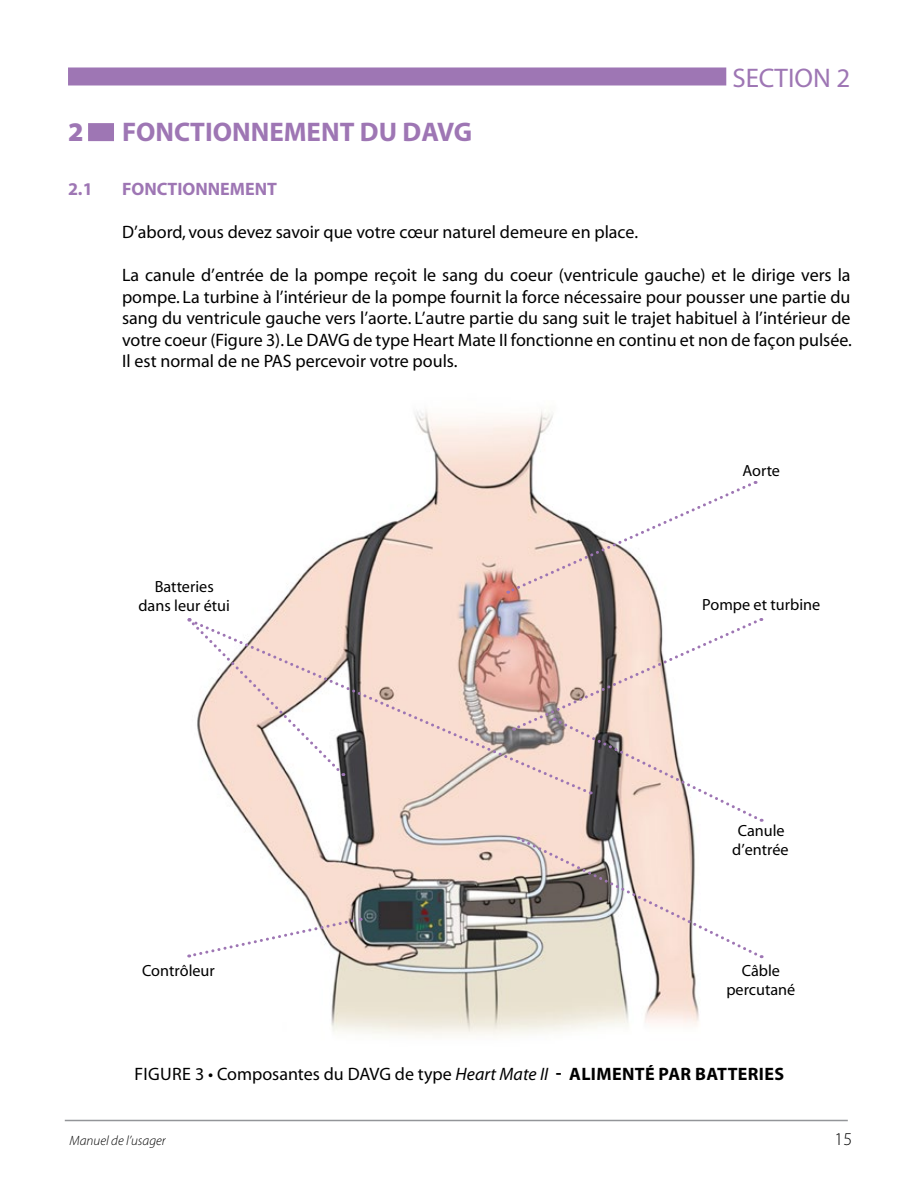
<style>
.page{position:relative;width:918px;height:1188px;background:#fff}
.page>*{position:absolute;margin:0;border:0;box-sizing:border-box;transform-origin:0 0}
.t1{font:700 27px "Myriad";color:#9e76b4}
.t2{font:27px "Myriad";color:#9e76b4}
.t3{font:900 27px "Myriad Pro";color:#9e76b4}
.t4{font:18px/21.6px "Myriad";color:#000;text-align:justify}
.t5{font:18px "Myriad Pro";color:#000}
.t6{font:700 18px "Myriad";color:#9e76b4}
.t7{font:300 18px "Myriad Pro";color:#000}
.t8{font:16.2px/19.5px "Myriad";color:#000;text-align:center}
.t9{font:italic 300 13.5px "Myriad Pro";color:#000}
.s1{font-style:italic}
.s2{font-weight:700}
</style>
<div class="page">
<img style="left:187px;top:411px;width:512px;height:625px">
<div style="left:68px;top:67px;width:658px;height:18px;background:#9e76b4"></div>
<hr style="left:65px;top:1120px;width:783px;height:1px;background:#939598">
<svg style="left:507px;top:481px;width:249px;height:114px"></svg>
<svg style="left:189px;top:916px;width:172px;height:42px"></svg>
<svg style="left:517px;top:836px;width:245px;height:122px"></svg>
<svg style="left:188px;top:617px;width:401px;height:178px;background:#ddc5bc"></svg>
<svg style="left:512px;top:618px;width:250px;height:204px"></svg>
<svg style="left:189px;top:618px;width:156px;height:159px"></svg>
<div style="left:88px;top:123px;width:26px;height:18px;background:#9e76b4"></div>
<h1 class="t3" style="left:68px;top:116px;width:17px">2</h1>
<h1 class="t1" style="left:122px;top:118px;width:352px">FONCTIONNEMENT DU DAVG</h1>
<h1 class="t2" style="left:732px;top:64px;width:120px">SECTION 2</h1>
<p class="t6" style="left:68px;top:179px;width:26px">2.1</p>
<p class="t6" style="left:122px;top:179px;width:156px">FONCTIONNEMENT</p>
<p class="t4" style="left:122px;top:222px;width:518px">D’abord, vous devez savoir que votre cœur naturel demeure en place.</p>
<p class="t4" style="left:122px;top:265px;width:731px">La canule d’entrée de la pompe reçoit le sang du coeur (ventricule gauche) et le dirige vers la pompe. La turbine à l’intérieur de la pompe fournit la force nécessaire pour pousser une partie du sang du ventricule gauche vers l’aorte. L’autre partie du sang suit le trajet habituel à l’intérieur de votre coeur (Figure 3). Le DAVG de type Heart Mate II fonctionne en continu et non de façon pulsée.<br>Il est normal de ne PAS percevoir votre pouls.</p>
<p class="t8" style="left:138px;top:577px;width:93px">Batteries dans leur étui</p>
<p class="t8" style="left:742px;top:462px;width:39px">Aorte</p>
<p class="t8" style="left:702px;top:596px;width:120px">Pompe et turbine</p>
<p class="t8" style="left:732px;top:821px;width:58px">Canule d’entrée</p>
<p class="t8" style="left:142px;top:961px;width:74px">Contrôleur</p>
<p class="t8" style="left:726px;top:961px;width:71px">Câble percutané</p>
<p class="t5" style="left:134px;top:1063px;width:651px">FIGURE 3 • Composantes du DAVG de type <span class="s1">Heart Mate II</span> <span class="s2">- ALIMENTÉ PAR BATTERIES</span></p>
<p class="t9" style="left:70px;top:1133px;width:98px">Manuel de l’usager</p>
<p class="t7" style="left:835px;top:1129px;width:19px">15</p>
</div>
